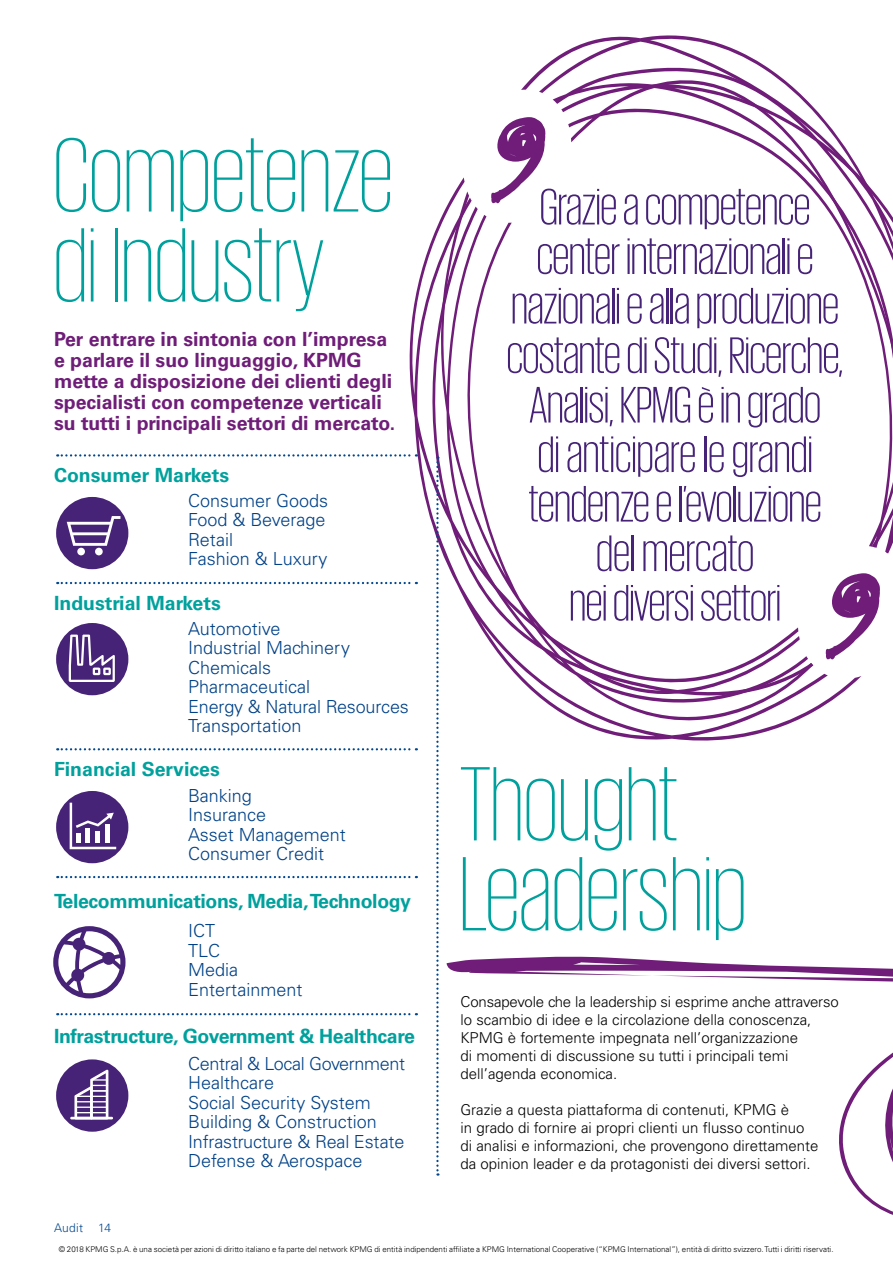
<style>
.page{position:relative;width:893px;height:1263px;background:#fff}
.page>*{position:absolute;margin:0;border:0;box-sizing:border-box;transform-origin:0 0}
.t1{font:200 108px/90px "KPMG";color:#00a19d}
.t2{font:300 52.5px/49.5px "KPMG";letter-spacing:-.01em;color:#472378;text-align:center}
.t3{font:700 19.5px/21px "Univers LT Std";color:#6f1d78}
.t4{font:700 19.5px "Univers LT Std";letter-spacing:-.02em;color:#00a19d}
.t5{font:700 19.5px "Univers LT Std";color:#00a19d}
.t6{font:300 18px/19.5px "Univers LT Std";color:#004187}
.t7{font:300 15px/18px "Univers LT Std";color:#000}
.t8{font:300 12px "Univers LT Std";letter-spacing:.03em;color:#00478f}
.t9{font:300 7.95px "Univers LT Std";color:#000}
</style>
<div class="page">
<div style="left:56px;top:497px;width:72px;height:72px;background:#472378;border-radius:50%"></div>
<div style="left:77px;top:548px;width:8px;height:7px;background:#fff;border-radius:50%"></div>
<div style="left:95px;top:548px;width:8px;height:7px;background:#fff;border-radius:50%"></div>
<svg style="left:67px;top:516px;width:53px;height:30px"></svg>
<div style="left:56px;top:623px;width:72px;height:72px;background:#472378;border-radius:50%"></div>
<svg style="left:69px;top:635px;width:46px;height:47px"></svg>
<div style="left:56px;top:791px;width:72px;height:72px;background:#472378;border-radius:50%"></div>
<svg style="left:70px;top:803px;width:46px;height:46px"></svg>
<div style="left:56px;top:1059px;width:72px;height:73px;background:#472378;border-radius:50%"></div>
<svg style="left:74px;top:1070px;width:34px;height:47px"></svg>
<hr style="left:70px;top:1117px;width:43px;height:2px;background:#fff">
<svg style="left:57px;top:1013px;width:360px;height:2px"></svg>
<svg style="left:57px;top:876px;width:360px;height:2px"></svg>
<svg style="left:57px;top:748px;width:360px;height:2px"></svg>
<svg style="left:57px;top:582px;width:345px;height:2px"></svg>
<svg style="left:57px;top:454px;width:345px;height:3px"></svg>
<svg style="left:53px;top:926px;width:73px;height:72px"></svg>
<svg style="left:403px;top:222px;width:387px;height:519px"></svg>
<svg style="left:439px;top:35px;width:454px;height:688px"></svg>
<svg style="left:491px;top:117px;width:54px;height:86px"></svg>
<svg style="left:826px;top:573px;width:54px;height:86px"></svg>
<svg style="left:436px;top:457px;width:3px;height:718px"></svg>
<svg style="left:447px;top:956px;width:446px;height:26px"></svg>
<svg style="left:839px;top:1052px;width:54px;height:163px"></svg>
<h1 class="t1" style="left:53px;top:128px;width:341px">Competenze di Industry</h1>
<h3 class="t3" style="left:54px;top:329px;width:343px">Per entrare in sintonia con l’impresa e parlare il suo linguaggio, KPMG mette a disposizione dei clienti degli specialisti con competenze verticali su tutti i principali settori di mercato.</h3>
<h3 class="t5" style="left:54px;top:464px;width:177px">Consumer Markets</h3>
<p class="t6" style="left:188px;top:491px;width:142px">Consumer Goods<br>Food &amp; Beverage<br>Retail<br>Fashion &amp; Luxury</p>
<h3 class="t5" style="left:54px;top:591px;width:168px">Industrial Markets</h3>
<p class="t6" style="left:188px;top:619px;width:222px">Automotive<br>Industrial Machinery<br>Chemicals<br>Pharmaceutical<br>Energy &amp; Natural Resources<br>Transportation</p>
<h3 class="t5" style="left:54px;top:758px;width:167px">Financial Services</h3>
<p class="t6" style="left:188px;top:786px;width:159px">Banking<br>Insurance<br>Asset Management<br>Consumer Credit</p>
<h3 class="t4" style="left:54px;top:890px;width:358px">Telecommunications, Media, Technology</h3>
<p class="t6" style="left:188px;top:921px;width:116px">ICT<br>TLC<br>Media<br>Entertainment</p>
<h3 class="t4" style="left:54px;top:1025px;width:362px">Infrastructure, Government &amp; Healthcare</h3>
<p class="t6" style="left:188px;top:1054px;width:218px">Central &amp; Local Government<br>Healthcare<br>Social Security System<br>Building &amp; Construction<br>Infrastructure &amp; Real Estate<br>Defense &amp; Aerospace</p>
<h2 class="t2" style="left:506px;top:181px;width:339px">Grazie a competence center internazionali e nazionali e alla produzione costante di Studi, Ricerche,<br>Analisi, KPMG è in grado<br>di anticipare le grandi tendenze e l’evoluzione del mercato<br>nei diversi settori</h2>
<h1 class="t1" style="left:459px;top:757px;width:289px">Thought<br>Leadership</h1>
<p class="t7" style="left:460px;top:993px;width:380px">Consapevole che la leadership si esprime anche attraverso lo scambio di idee e la circolazione della conoscenza, KPMG è fortemente impegnata nell’organizzazione<br>di momenti di discussione su tutti i principali temi dell’agenda economica.</p>
<p class="t7" style="left:460px;top:1101px;width:360px">Grazie a questa piattaforma di contenuti, KPMG è<br>in grado di fornire ai propri clienti un flusso continuo di analisi e informazioni, che provengono direttamente da opinion leader e da protagonisti dei diversi settori.</p>
<p class="t8" style="left:54px;top:1220px;width:31px">Audit</p>
<p class="t8" style="left:98px;top:1220px;width:14px">14</p>
<p class="t9" style="left:59px;top:1244px;width:776px">© 2018 KPMG S.p.A. è una società per azioni di diritto italiano e fa parte del network KPMG di entità indipendenti affiliate a KPMG International Cooperative (“KPMG International”), entità di diritto svizzero. Tutti i diritti riservati.</p>
</div>
